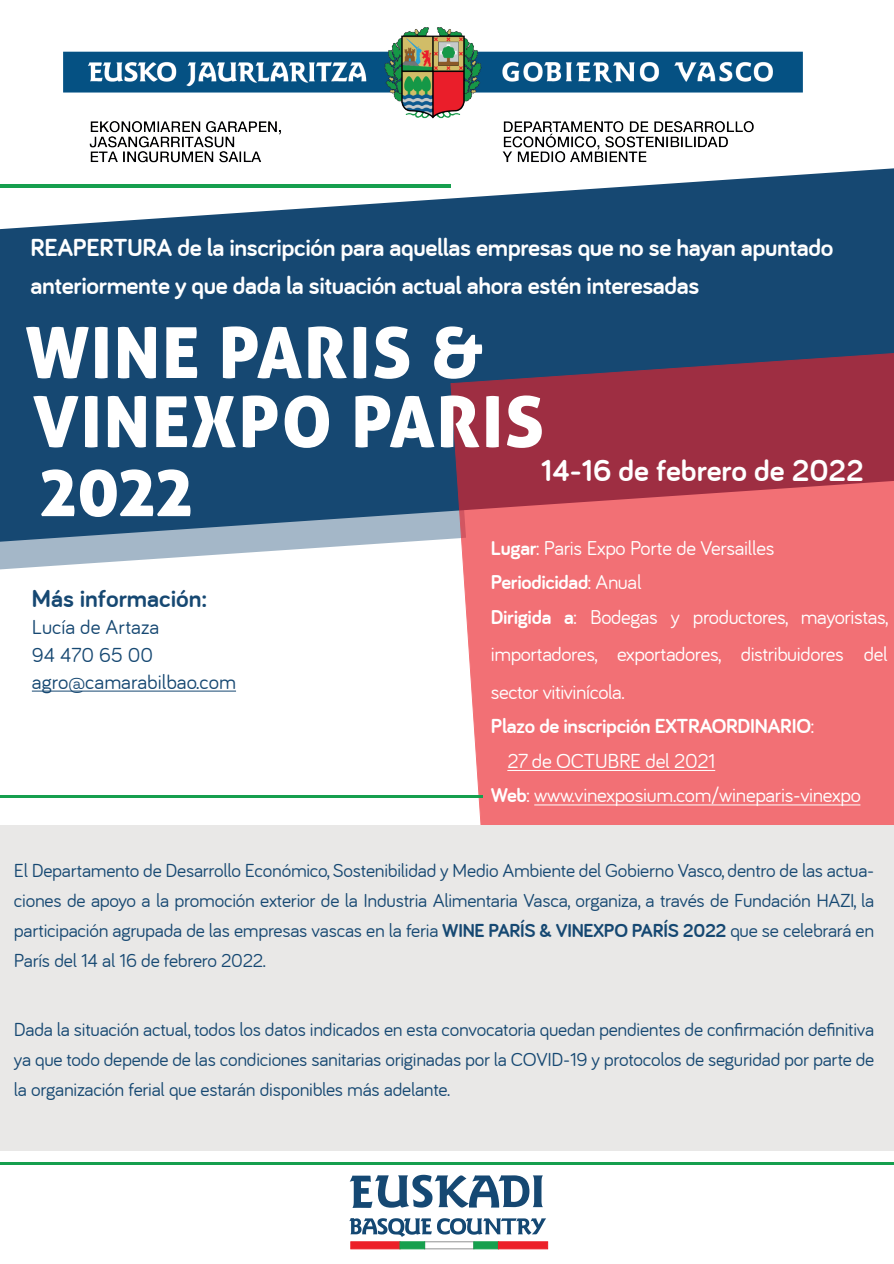
<style>
.page{position:relative;width:894px;height:1264px;background:#fff}
.page>*{position:absolute;margin:0;border:0;box-sizing:border-box;transform-origin:0 0}
.t1{font:70.5px/69px "Aller Display";letter-spacing:.025em;color:#fff}
.t2{font:700 31.5px "Bariol";color:#fff}
.t3{font:700 25.5px/37.5px "Bariol";letter-spacing:-.015em;color:#fff}
.t4{font:700 25.5px "Bariol";color:#164872}
.t5{font:700 21px/34.5px "Bariol";letter-spacing:-.015em;color:#fff}
.t6{font:21px/27px "Bariol";color:#164872}
.t7{font:20.7px/34.5px "Bariol";letter-spacing:-.02em;color:#fff}
.t8{font:19.5px/30px "Bariol";letter-spacing:-.015em;color:#164872;text-align:justify}
.s1{font-weight:700}
.s2{font-weight:400}
</style>
<div class="page">
<svg style="left:0;top:542px;width:402px;height:28px"></svg>
<svg style="left:349px;top:1218px;width:198px;height:30px"></svg>
<svg style="left:349px;top:1174px;width:193px;height:33px"></svg>
<hr style="left:0;top:1162px;width:893px;height:2px;background:#169f4e">
<svg style="left:0;top:168px;width:893px;height:374px;background:#2a587e"></svg>
<svg style="left:451px;top:353px;width:442px;height:472px;background:#d1626d"></svg>
<hr style="left:507px;top:770px;width:208px;height:1px;background:#fff">
<hr style="left:534px;top:804px;width:326px;height:1px;background:#fff">
<div style="left:0;top:825px;width:893px;height:325px;background:#e9e8e7"></div>
<hr style="left:0;top:795px;width:482px;height:2px;background:#169f4e">
<hr style="left:32px;top:690px;width:204px;height:1px;background:#164872">
<img style="left:59px;top:27px;width:748px;height:153px">
<h3 class="t3" style="left:31px;top:229px;width:804px">REAPERTURA de la inscripción para aquellas empresas que no se hayan apuntado anteriormente y que dada la situación actual ahora estén interesadas</h3>
<h1 class="t1" style="left:26px;top:317px;width:520px">WINE PARIS &amp;<br>VINEXPO PARIS<br>2022</h1>
<h2 class="t2" style="left:541px;top:452px;width:324px">14-16 de febrero de 2022</h2>
<h3 class="t4" style="left:32px;top:584px;width:177px">Más información:</h3>
<p class="t6" style="left:32px;top:613px;width:206px">Lucía de Artaza<br>94 470 65 00 agro@camarabilbao.com</p>
<p class="t7" style="left:490px;top:530px;width:399px"><span class="s1">Lugar</span>: Paris Expo Porte de Versailles<br><span class="s1">Periodicidad</span>: Anual<br><span class="s1">Dirigida a</span>: Bodegas y productores, mayoristas,</p>
<p class="t7" style="left:490px;top:635px;width:398px;line-height:37.5px">importadores, exportadores, distribuidores del sector vitivinícola.</p>
<p class="t5" style="left:507px;top:709px;width:308px;text-indent:-17px">Plazo de inscripción EXTRAORDINARIO<span class="s2">:<br>27 de OCTUBRE del 2021</span></p>
<p class="t7" style="left:490px;top:778px;width:371px"><span class="s1">Web</span>: www.vinexposium.com/wineparis-vinexpo</p>
<p class="t8" style="left:14px;top:855px;width:861px">El Departamento de Desarrollo Económico, Sostenibilidad y Medio Ambiente del Gobierno Vasco, dentro de las actua&shy;ciones de apoyo a la promoción exterior de la Industria Alimentaria Vasca, organiza, a través de Fundación HAZI, la participación agrupada de las empresas vascas en la feria <span class="s1">WINE PARÍS &amp; VINEXPO PARÍS 2022</span> que se celebrará en París del 14 al 16 de febrero 2022.</p>
<p class="t8" style="left:14px;top:1013px;width:861px">Dada la situación actual, todos los datos indicados en esta convocatoria quedan pendientes de confirmación definitiva ya que todo depende de las condiciones sanitarias originadas por la COVID-19 y protocolos de seguridad por parte de la organización ferial que estarán disponibles más adelante.</p>
</div>
